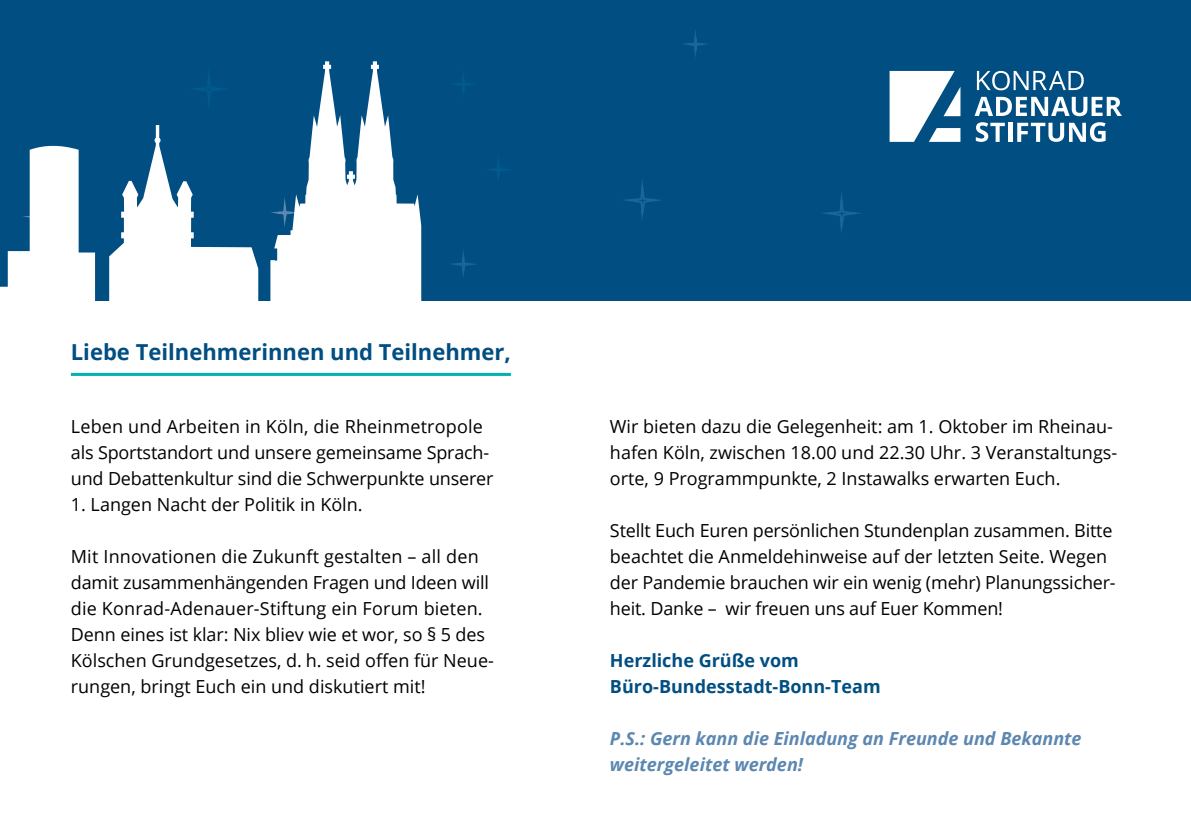
<style>
.page{position:relative;width:1191px;height:840px;background:#fff}
.page>*{position:absolute;margin:0;border:0;box-sizing:border-box;transform-origin:0 0}
.t1{font:700 22px "Open Sans";color:#004e82}
.Fließtext{font:18px/26px "Open Sans";color:#000}
.Fließtext-2{font:italic 700 18px/26px "Open Sans";color:#5c87b1}
.Fließtext-3{font:700 18px/26px "Open Sans";color:#004e82}
</style>
<div class="page">
<div style="left:0;top:0;width:1191px;height:300px;background:#004e82"></div>
<svg style="left:977px;top:71px;width:106px;height:19px"></svg>
<svg style="left:974px;top:97px;width:148px;height:19px"></svg>
<svg style="left:975px;top:122px;width:29px;height:20px"></svg>
<hr style="left:1008px;top:123px;width:4px;height:19px;background:#fff">
<svg style="left:1017px;top:122px;width:88px;height:20px"></svg>
<svg style="left:889px;top:71px;width:71px;height:71px"></svg>
<hr style="left:71px;top:373px;width:440px;height:3px;background:#00b1b3">
<svg style="left:823px;top:198px;width:37px;height:35px"></svg>
<svg style="left:452px;top:35px;width:255px;height:241px"></svg>
<svg style="left:0;top:61px;width:421px;height:240px"></svg>
<h2 class="t1" style="left:71px;top:336px;width:441px">Liebe Teilnehmerinnen und Teilnehmer,</h2>
<p class="Fließtext" style="left:71px;top:412px;width:424px">Leben und Arbeiten in Köln, die Rheinmetropole als Sportstandort und unsere gemeinsame Sprach&shy;und Debattenkultur sind die Schwerpunkte unserer</p>
<p class="Fließtext" style="left:71px;top:490px;width:293px">1. Langen Nacht der Politik in Köln.</p>
<p class="Fließtext" style="left:71px;top:542px;width:424px">Mit Innovationen die Zukunft gestalten – all den damit zusammenhängenden Fragen und Ideen will die Konrad-Adenauer-Stiftung ein Forum bieten.<br>Denn eines ist klar: Nix bliev wie et wor, so § 5 des Kölschen Grundgesetzes, d. h. seid offen für Neue&shy;rungen, bringt Euch ein und diskutiert mit!</p>
<p class="Fließtext" style="left:610px;top:412px;width:509px">Wir bieten dazu die Gelegenheit: am 1. Oktober im Rheinau&shy;hafen Köln, zwischen 18.00 und 22.30 Uhr. 3 Veranstaltungs&shy;orte, 9 Programmpunkte, 2 Instawalks erwarten Euch.</p>
<p class="Fließtext" style="left:610px;top:516px;width:507px">Stellt Euch Euren persönlichen Stundenplan zusammen. Bitte beachtet die Anmeldehinweise auf der letzten Seite. Wegen der Pandemie brauchen wir ein wenig (mehr) Planungssicher&shy;heit. Danke – wir freuen uns auf Euer Kommen!</p>
<p class="Fließtext-3" style="left:610px;top:646px;width:272px">Herzliche Grüße vom<br>Büro-Bundesstadt-Bonn-Team</p>
<p class="Fließtext-2" style="left:610px;top:724px;width:473px">P.S.: Gern kann die Einladung an Freunde und Bekannte weitergeleitet werden!</p>
</div>
